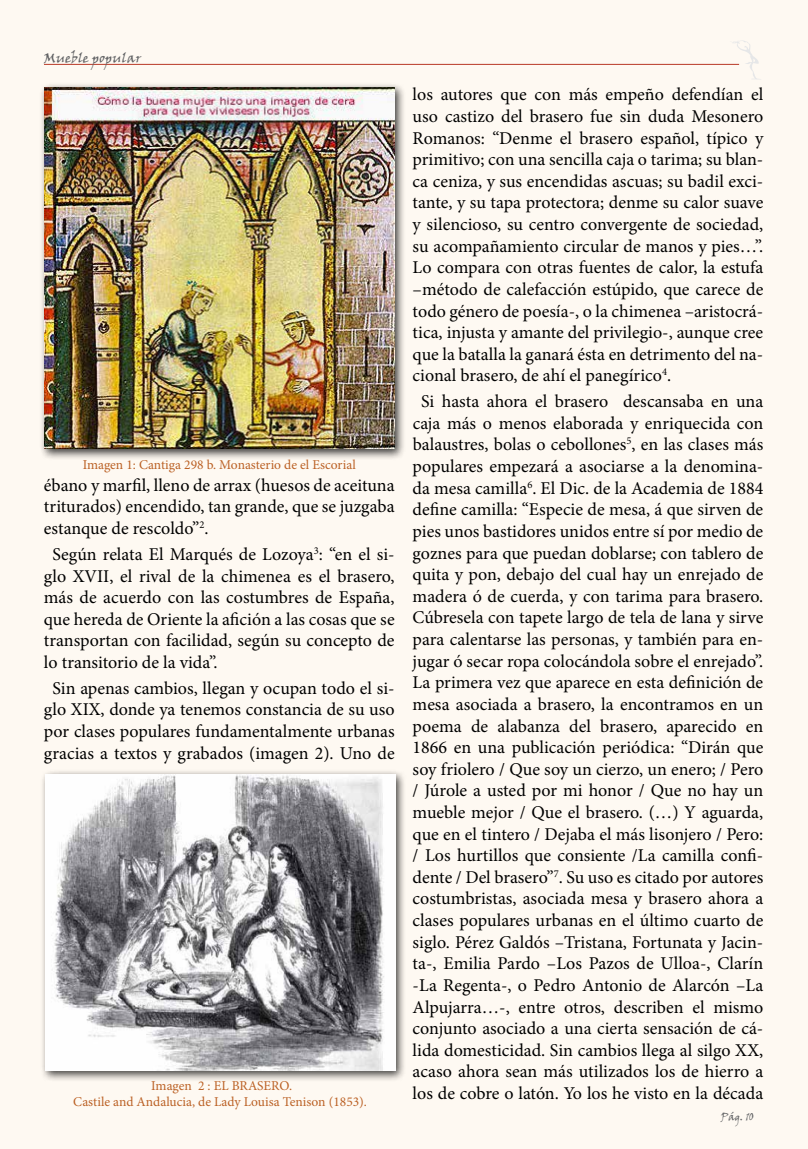
<style>
.page{position:relative;width:808px;height:1149px;background:#fff}
.page>*{position:absolute;margin:0;border:0;box-sizing:border-box;transform-origin:0 0}
.t1{font:18px/21.6px "Minion Pro";color:#000;text-align:justify}
.t2{font:13.5px/16.2px "Minion Pro";color:#bb6125;text-align:center}
.t3{font:13.5px "Viner Hand ITC";color:#616264}
.t4{font:10.5px "Viner Hand ITC";color:#616264}
</style>
<div class="page">
<div style="left:0;top:0;width:808px;height:1148px;background:#fef9f2"></div>
<hr style="left:44px;top:64px;width:695px;height:1px;background:#b93926">
<svg style="left:730px;top:40px;width:31px;height:40px"></svg>
<div style="left:40px;top:82px;width:366px;height:378px;background:#000;opacity:.75"></div>
<img style="left:45px;top:87px;width:350px;height:362px">
<div style="left:40px;top:769px;width:367px;height:312px;background:#000;opacity:.75"></div>
<img style="left:45px;top:774px;width:350px;height:296px">
<p class="t3" style="left:44px;top:50px;width:99px">Mueble popular</p>
<p class="t2" style="left:83px;top:456px;width:274px">Imagen 1: Cantiga 298 b. Monasterio de el Escorial</p>
<p class="t1" style="left:44px;top:474px;width:352px">ébano y marfil, lleno de arrax (huesos de aceituna triturados) encendido, tan grande, que se juzgaba estanque de rescoldo”<sup>2</sup>.</p>
<p class="t1" style="left:44px;top:543px;width:352px;text-indent:9px">Según relata El Marqués de Lozoya<sup>3</sup>: “en el si&shy;glo XVII, el rival de la chimenea es el brasero, más de acuerdo con las costumbres de España, que hereda de Oriente la afición a las cosas que se transportan con facilidad, según su concepto de lo transitorio de la vida”.</p>
<p class="t1" style="left:44px;top:677px;width:352px;text-align:center">Sin apenas cambios, llegan y ocupan todo el si&shy;glo XIX, donde ya tenemos constancia de su uso por clases populares fundamentalmente urbanas gracias a textos y grabados (imagen 2). Uno de</p>
<p class="t2" style="left:73px;top:1077px;width:295px">Imagen 2 : EL BRASERO.<br>Castile and Andalucia, de Lady Louisa Tenison (1853).</p>
<p class="t1" style="left:413px;top:84px;width:352px">los autores que con más empeño defendían el uso castizo del brasero fue sin duda Mesonero Romanos: “Denme el brasero español, típico y primitivo; con una sencilla caja o tarima; su blan&shy;ca ceniza, y sus encendidas ascuas; su badil exci&shy;tante, y su tapa protectora; denme su calor suave y silencioso, su centro convergente de sociedad, su acompañamiento circular de manos y pies…”.<br>Lo compara con otras fuentes de calor, la estufa –método de calefacción estúpido, que carece de todo género de poesía-, o la chimenea –aristocrá&shy;tica, injusta y amante del privilegio-, aunque cree que la batalla la ganará ésta en detrimento del na&shy;cional brasero, de ahí el panegírico<sup>4</sup>.</p>
<p class="t1" style="left:413px;top:390px;width:352px;text-align:center">Si hasta ahora el brasero descansaba en una caja más o menos elaborada y enriquecida con balaustres, bolas o cebollones<sup>5</sup>, en las clases más populares empezará a asociarse a la denomina&shy;da mesa camilla<sup>6</sup>. El Dic. de la Academia de 1884 define camilla: “Especie de mesa, á que sirven de pies unos bastidores unidos entre sí por medio de goznes para que puedan doblarse; con tablero de quita y pon, debajo del cual hay un enrejado de madera ó de cuerda, y con tarima para brasero.<br>Cúbresela con tapete largo de tela de lana y sirve para calentarse las personas, y también para en&shy;jugar ó secar ropa colocándola sobre el enrejado”.<br>La primera vez que aparece en esta definición de mesa asociada a brasero, la encontramos en un poema de alabanza del brasero, aparecido en 1866 en una publicación periódica: “Dirán que soy friolero / Que soy un cierzo, un enero; / Pero / Júrole a usted por mi honor / Que no hay un mueble mejor / Que el brasero. (…) Y aguarda, que en el tintero / Dejaba el más lisonjero / Pero: / Los hurtillos que consiente /La camilla confi&shy;dente / Del brasero”<sup>7</sup>. Su uso es citado por autores costumbristas, asociada mesa y brasero ahora a clases populares urbanas en el último cuarto de siglo. Pérez Galdós –Tristana, Fortunata y Jacin&shy;ta-, Emilia Pardo –Los Pazos de Ulloa-, Clarín -La Regenta-, o Pedro Antonio de Alarcón –La Alpujarra…-, entre otros, describen el mismo conjunto asociado a una cierta sensación de cá&shy;lida domesticidad. Sin cambios llega al silgo XX, acaso ahora sean más utilizados los de hierro a los de cobre o latón. Yo los he visto en la década</p>
<p class="t4" style="left:721px;top:1110px;width:34px">Pág. 10</p>
</div>
